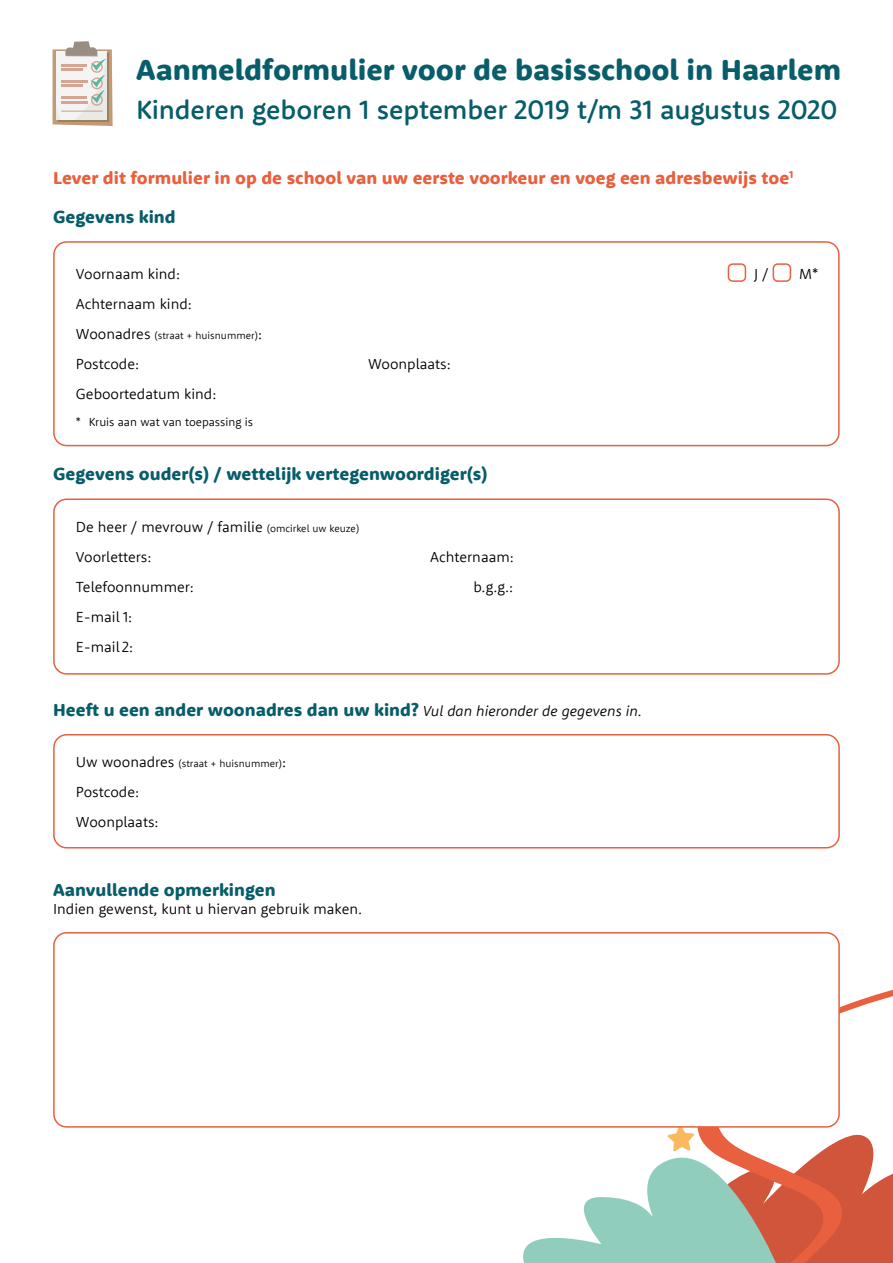
<style>
.page{position:relative;width:893px;height:1263px;background:#fff}
.page>*{position:absolute;margin:0;border:0;box-sizing:border-box;transform-origin:0 0}
.t1{font:800 30px "Rooney Sans";color:#075d69}
.t2{font:500 27.3px "Rooney Sans";letter-spacing:-.005em;color:#075d69}
.t3{font:800 18px "Rooney Sans";color:#075d69}
.t4{font:800 18px "Rooney Sans";color:#e8603d}
.t5{font:300 15px/30px "Rooney Sans";color:#000}
.t6{font:300 12px "Rooney Sans";color:#000}
.t7{font:300 10.5px "Rooney Sans";color:#000}
.s1{font-size:15px}
.s2{font-size:10.5px}
.s3{font-weight:300;font-style:italic;font-size:15px;color:#000}
</style>
<div class="page">
<svg style="left:53px;top:41px;width:60px;height:85px"></svg>
<hr style="left:61px;top:111px;width:42px;height:1px;background:#d5a492">
<svg style="left:523px;top:1238px;width:25px;height:25px"></svg>
<svg style="left:548px;top:989px;width:345px;height:274px"></svg>
<div style="left:728px;top:263px;width:18px;height:19px;border:2px solid #e8603d;border-radius:4px"></div>
<div style="left:773px;top:263px;width:18px;height:19px;border:2px solid #e8603d;border-radius:4px"></div>
<div style="left:53px;top:241px;width:787px;height:205px;border:2px solid #e8603d;border-radius:13px"></div>
<div style="left:53px;top:498px;width:787px;height:177px;border:2px solid #e8603d;border-radius:13px"></div>
<div style="left:53px;top:734px;width:787px;height:114px;border:2px solid #e8603d;border-radius:13px"></div>
<div style="left:54px;top:933px;width:785px;height:194px;background:#fff;border-radius:13px"></div>
<div style="left:53px;top:932px;width:787px;height:196px;border:2px solid #e8603d;border-radius:13px"></div>
<h1 class="t1" style="left:136px;top:50px;width:707px">Aanmeldformulier voor de basisschool in Haarlem</h1>
<h2 class="t2" style="left:136px;top:92px;width:703px">Kinderen geboren 1 september 2019 t/m 31 augustus 2020</h2>
<p class="t4" style="left:53px;top:166px;width:742px">Lever dit formulier in op de school van uw eerste voorkeur en voeg een adresbewijs toe<sup>1</sup></p>
<p class="t3" style="left:53px;top:205px;width:124px">Gegevens kind</p>
<p class="t5" style="left:76px;top:258px;width:106px">Voornaam kind:</p>
<p class="t5" style="left:754px;top:258px;width:16px">J /</p>
<p class="t5" style="left:799px;top:258px;width:21px">M*</p>
<p class="t5" style="left:76px;top:288px;width:117px">Achternaam kind:</p>
<p class="t7" style="left:76px;top:328px;width:188px"><span class="s1">Woonadres</span> (straat + huisnummer)<span class="s1">:</span></p>
<p class="t5" style="left:76px;top:348px;width:65px">Postcode:</p>
<p class="t5" style="left:368px;top:348px;width:84px">Woonplaats:</p>
<p class="t5" style="left:76px;top:378px;width:142px">Geboortedatum kind:</p>
<p class="t6" style="left:76px;top:414px;width:179px">* Kruis aan wat van toepassing is</p>
<p class="t3" style="left:53px;top:462px;width:436px">Gegevens ouder(s) / wettelĳk vertegenwoordiger(s)</p>
<p class="t5" style="left:76px;top:511px;width:285px">De heer / mevrouw / familie <span class="s2">(omcirkel uw keuze)<br></span>Voorletters:</p>
<p class="t5" style="left:430px;top:541px;width:85px">Achternaam:</p>
<p class="t5" style="left:76px;top:571px;width:119px">Telefoonnummer:</p>
<p class="t5" style="left:474px;top:571px;width:41px">b.g.g.:</p>
<p class="t5" style="left:76px;top:601px;width:59px">E-mail 1:<br>E-mail 2:</p>
<p class="t3" style="left:53px;top:698px;width:590px">Heeft u een ander woonadres dan uw kind? <span class="s3">Vul dan hieronder de gegevens in.</span></p>
<p class="t7" style="left:76px;top:757px;width:212px"><span class="s1">Uw woonadres</span> (straat + huisnummer)<span class="s1">:</span></p>
<p class="t5" style="left:76px;top:777px;width:84px">Postcode:<br>Woonplaats:</p>
<p class="t3" style="left:53px;top:878px;width:224px">Aanvullende opmerkingen</p>
<p class="t5" style="left:53px;top:893px;width:311px">Indien gewenst, kunt u hiervan gebruik maken.</p>
</div>
